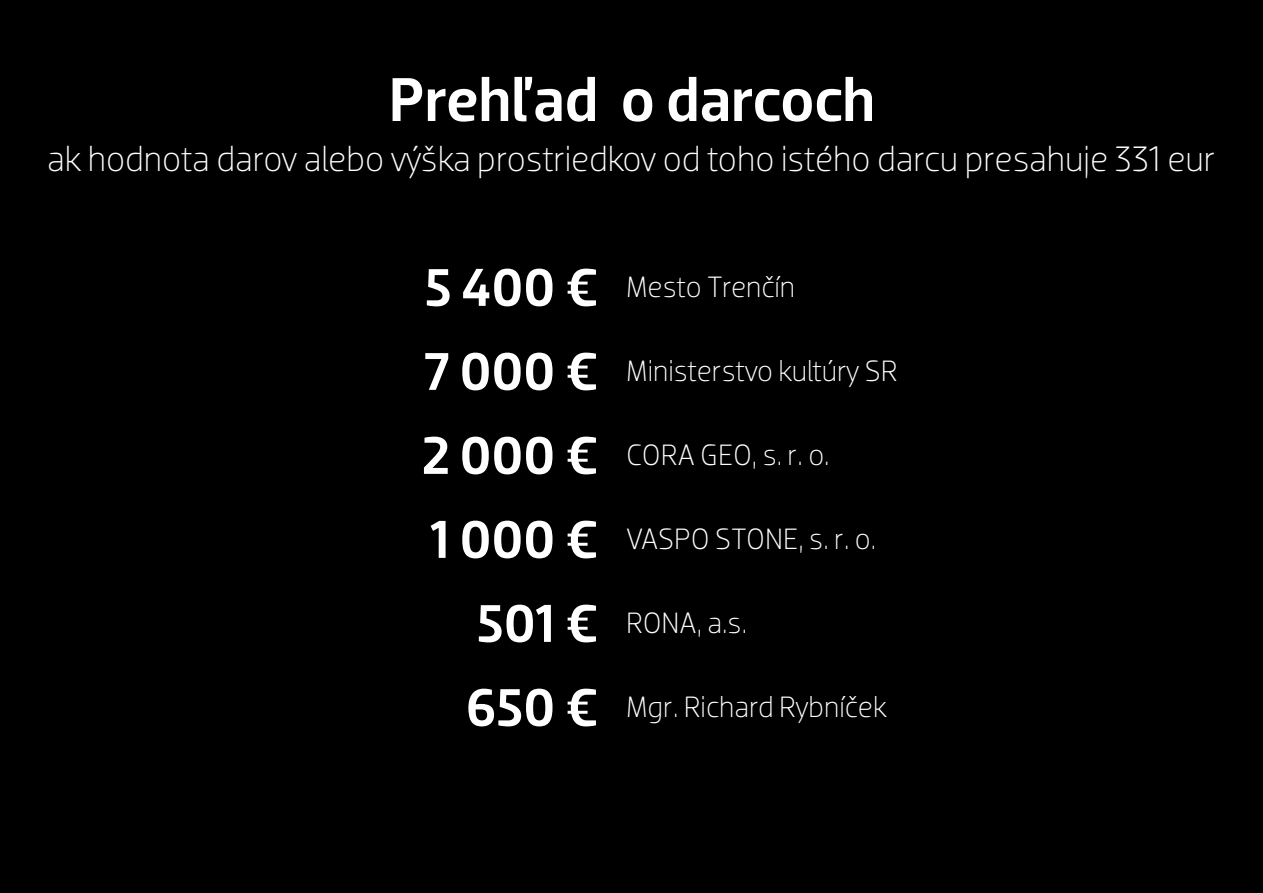
<style>
.page{position:relative;width:1263px;height:893px;background:#000}
.page>*{position:absolute;margin:0;border:0;box-sizing:border-box;transform-origin:0 0}
.t1{font:500 63px "Dobra";color:#fff}
.t2{font:500 54px/84px "Dobra";color:#fff;text-align:right}
.t3{font:300 36px "Dobra";color:#fff}
.t4{font:300 30px "Dobra";letter-spacing:-.005em;color:#fff}
</style>
<div class="page">
<h1 class="t1" style="left:389px;top:74px;width:488px">Prehľad o darcoch</h1>
<p class="t3" style="left:47px;top:143px;width:1170px">ak hodnota darov alebo výška prostriedkov od toho istého darcu presahuje 331 eur</p>
<h2 class="t2" style="left:422px;top:250px;width:178px">5 400 €<br>7 000 €<br>2 000 €<br>1 000 €<br>501 €<br>650 €</h2>
<p class="t4" style="left:626px;top:275px;width:171px">Mesto Trenčín</p>
<p class="t4" style="left:626px;top:359px;width:273px">Ministerstvo kultúry SR</p>
<p class="t4" style="left:626px;top:443px;width:205px">CORA GEO, s. r. o.</p>
<p class="t4" style="left:626px;top:527px;width:252px">VASPO STONE, s. r. o.</p>
<p class="t4" style="left:626px;top:611px;width:123px">RONA, a.s.</p>
<p class="t4" style="left:626px;top:695px;width:262px">Mgr. Richard Rybníček</p>
</div>
